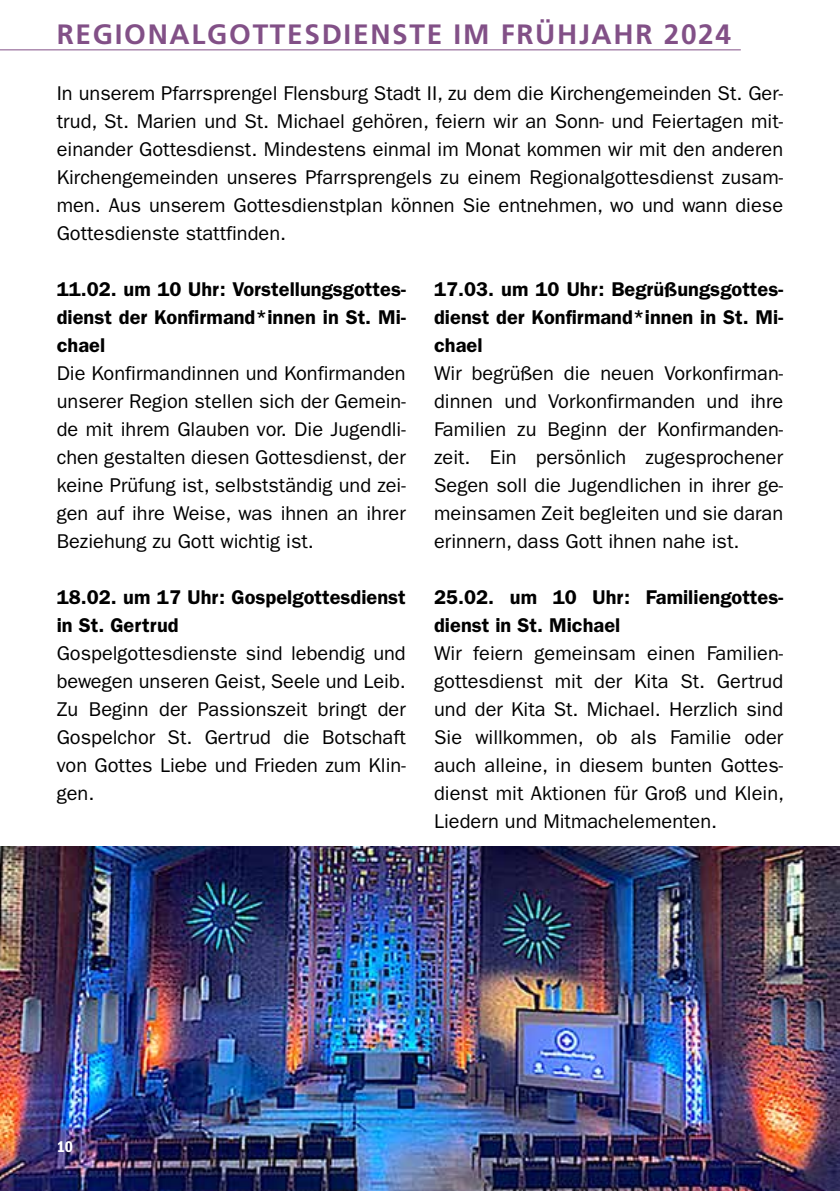
<style>
.page{position:relative;width:840px;height:1191px;background:#fff}
.page>*{position:absolute;margin:0;border:0;box-sizing:border-box;transform-origin:0 0}
.t1{font:700 28px "Frutiger";letter-spacing:.06em;color:#825087}
.t2{font:20px/28px "Franklin Gothic";color:#000;text-align:justify}
.t3{font:600 20px/28px "Franklin Gothic";color:#000;text-align:justify}
.t4{font:600 condensed 16px "Franklin Gothic";color:#fff}
</style>
<div class="page">
<hr style="left:0;top:49px;width:740px;height:1px;background:#825087">
<img style="left:0;top:846px;width:839px;height:345px">
<h1 class="t1" style="left:57px;top:17px;width:675px">REGIONALGOTTESDIENSTE IM FRÜHJAHR 2024</h1>
<p class="t2" style="left:57px;top:79px;width:727px">In unserem Pfarrsprengel Flensburg Stadt II, zu dem die Kirchengemeinden St. Ger&shy;trud, St. Marien und St. Michael gehören, feiern wir an Sonn- und Feiertagen mit&shy;einander Gottesdienst. Mindestens einmal im Monat kommen wir mit den anderen Kirchengemeinden unseres Pfarrsprengels zu einem Regionalgottesdienst zusam&shy;men. Aus unserem Gottesdienstplan können Sie entnehmen, wo und wann diese Gottesdienste stattfinden.</p>
<p class="t3" style="left:57px;top:275px;width:350px">11.02. um 10 Uhr: Vorstellungsgottes&shy;dienst der Konfirmand*innen in St. Mi&shy;chael</p>
<p class="t2" style="left:57px;top:359px;width:350px">Die Konfirmandinnen und Konfirmanden unserer Region stellen sich der Gemein&shy;de mit ihrem Glauben vor. Die Jugendli&shy;chen gestalten diesen Gottesdienst, der keine Prüfung ist, selbstständig und zei&shy;gen auf ihre Weise, was ihnen an ihrer Beziehung zu Gott wichtig ist.</p>
<p class="t3" style="left:57px;top:583px;width:350px">18.02. um 17 Uhr: Gospelgottesdienst in St. Gertrud</p>
<p class="t2" style="left:57px;top:639px;width:350px">Gospelgottesdienste sind lebendig und bewegen unseren Geist, Seele und Leib.<br>Zu Beginn der Passionszeit bringt der Gospelchor St. Gertrud die Botschaft von Gottes Liebe und Frieden zum Klin&shy;gen.</p>
<p class="t3" style="left:434px;top:275px;width:350px">17.03. um 10 Uhr: Begrüßungsgottes&shy;dienst der Konfirmand*innen in St. Mi&shy;chael</p>
<p class="t2" style="left:434px;top:359px;width:350px">Wir begrüßen die neuen Vorkonfirman&shy;dinnen und Vorkonfirmanden und ihre Familien zu Beginn der Konfirmanden&shy;zeit. Ein persönlich zugesprochener Segen soll die Jugendlichen in ihrer ge&shy;meinsamen Zeit begleiten und sie daran erinnern, dass Gott ihnen nahe ist.</p>
<p class="t3" style="left:434px;top:583px;width:350px">25.02. um 10 Uhr: Familiengottes&shy;dienst in St. Michael</p>
<p class="t2" style="left:434px;top:639px;width:351px">Wir feiern gemeinsam einen Familien&shy;gottesdienst mit der Kita St. Gertrud und der Kita St. Michael. Herzlich sind Sie willkommen, ob als Familie oder auch alleine, in diesem bunten Gottes&shy;dienst mit Aktionen für Groß und Klein, Liedern und Mitmachelementen.</p>
<p class="t4" style="left:57px;top:1137px;width:18px">10</p>
</div>
